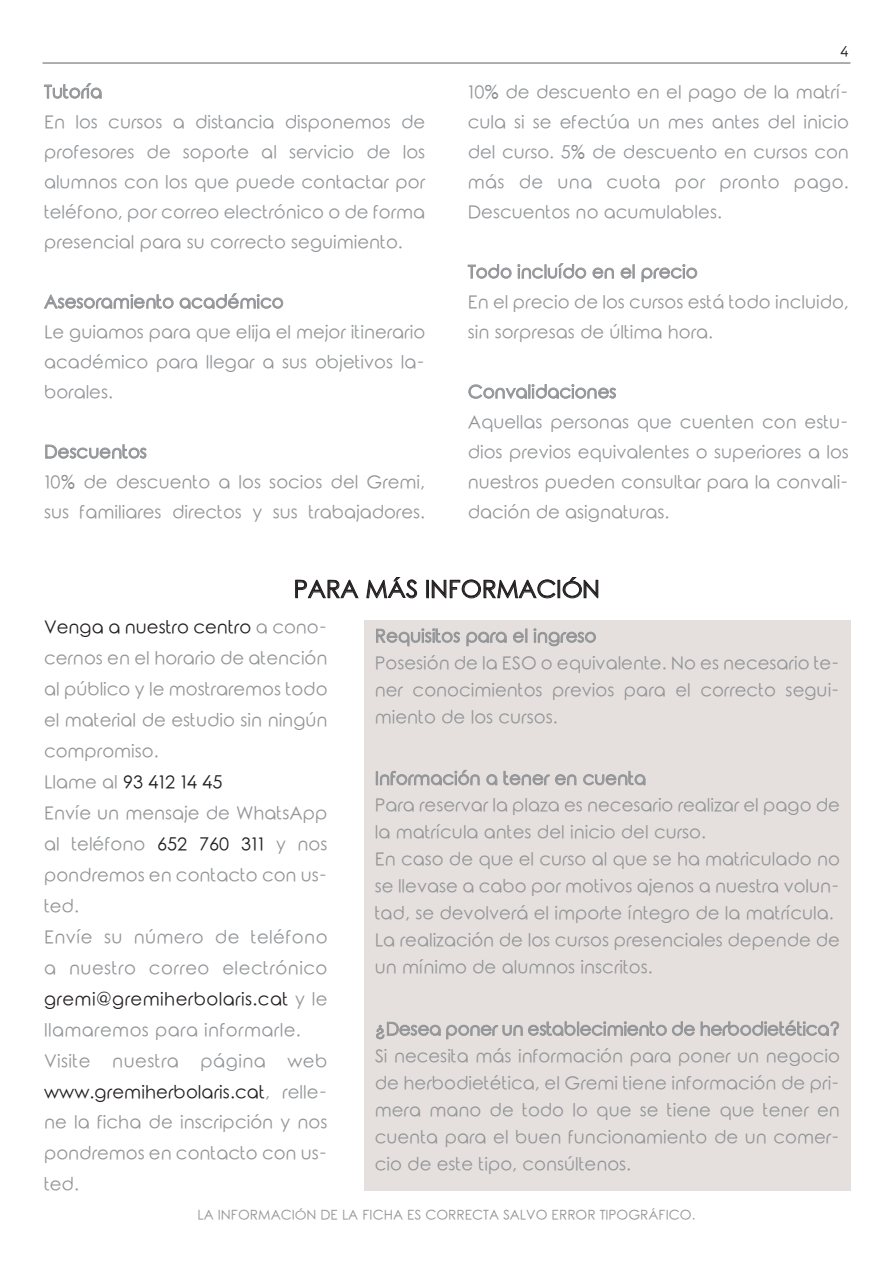
<style>
.page{position:relative;width:893px;height:1263px;background:#fff}
.page>*{position:absolute;margin:0;border:0;box-sizing:border-box;transform-origin:0 0}
.t1{font:24px "Rounded Elegance";color:#231f20}
.t2{font:18px/30.9px "Rounded Elegance";color:#939598}
.t3{font:14.25px "Rounded Elegance";color:#231f20}
.t4{font:13.5px "Rounded Elegance";color:#939598}
.s1{color:#231f20}
</style>
<div class="page">
<div style="left:364px;top:620px;width:486px;height:570px;background:#e5e0de"></div>
<hr style="left:43px;top:62px;width:807px;height:2px;background:#939598">
<p class="t2" style="left:44px;top:77px;width:383px;line-height:30.2px">Tutoría<br>En los cursos a distancia disponemos de profesores de soporte al servicio de los alumnos con los que puede contactar por teléfono, por correo electrónico o de forma presencial para su correcto seguimiento.</p>
<p class="t2" style="left:44px;top:287px;width:383px;line-height:30.2px">Asesoramiento académico<br>Le guiamos para que elija el mejor itinerario académico para llegar a sus objetivos la&shy;borales.</p>
<p class="t2" style="left:44px;top:437px;width:383px;line-height:30.2px">Descuentos<br>10% de descuento a los socios del Gremi, sus familiares directos y sus trabajadores.</p>
<p class="t3" style="left:840px;top:44px;width:9px">4</p>
<p class="t2" style="left:468px;top:78px;width:383px;line-height:30px;text-align:justify">10% de descuento en el pago de la matrí&shy;cula si se efectúa un mes antes del inicio del curso. 5% de descuento en cursos con más de una cuota por pronto pago.<br>Descuentos no acumulables.</p>
<p class="t2" style="left:468px;top:257px;width:383px;line-height:30.2px">Todo incluído en el precio<br>En el precio de los cursos está todo incluido, sin sorpresas de última hora.</p>
<p class="t2" style="left:468px;top:377px;width:383px;line-height:30.2px">Convalidaciones<br>Aquellas personas que cuenten con estu&shy;dios previos equivalentes o superiores a los nuestros pueden consultar para la convali&shy;dación de asignaturas.</p>
<h1 class="t1" style="left:294px;top:576px;width:308px">PARA MÁS INFORMACIÓN</h1>
<p class="t2" style="left:375px;top:623px;width:467px;line-height:27px">Requisitos para el ingreso<br>Posesión de la ESO o equivalente. No es necesario te&shy;ner conocimientos previos para el correcto segui&shy;miento de los cursos.</p>
<p class="t2" style="left:44px;top:612px;width:285px"><span class="s1">Venga a nuestro centro</span> a cono&shy;cernos en el horario de atención al público y le mostraremos todo el material de estudio sin ningún compromiso.<br>Llame al <span class="s1">93 412 14 45<br></span>Envíe un mensaje de WhatsApp al teléfono <span class="s1">652 760 311</span> y nos pondremos en contacto con us&shy;ted.<br>Envíe su número de teléfono a nuestro correo electrónico <span class="s1">gremi@gremiherbolaris.cat</span> y le llamaremos para informarle.<br>Visite nuestra página web <span class="s1">www.gremiherbolaris.cat</span>, relle&shy;ne la ficha de inscripción y nos pondremos en contacto con us&shy;ted.</p>
<p class="t2" style="left:375px;top:765px;width:467px;line-height:27px">Información a tener en cuenta<br>Para reservar la plaza es necesario realizar el pago de la matrícula antes del inicio del curso.<br>En caso de que el curso al que se ha matriculado no se llevase a cabo por motivos ajenos a nuestra volun&shy;tad, se devolverá el importe íntegro de la matrícula.<br>La realización de los cursos presenciales depende de un mínimo de alumnos inscritos.</p>
<p class="t2" style="left:375px;top:1016px;width:467px;line-height:27px;text-align:justify">¿Desea poner un establecimiento de herbodietética?<br>Si necesita más información para poner un negocio de herbodietética, el Gremi tiene información de pri&shy;mera mano de todo lo que se tiene que tener en cuenta para el buen funcionamiento de un comer&shy;cio de este tipo, consúltenos.</p>
<p class="t4" style="left:197px;top:1207px;width:499px">LA INFORMACIÓN DE LA FICHA ES CORRECTA SALVO ERROR TIPOGRÁFICO.</p>
</div>
